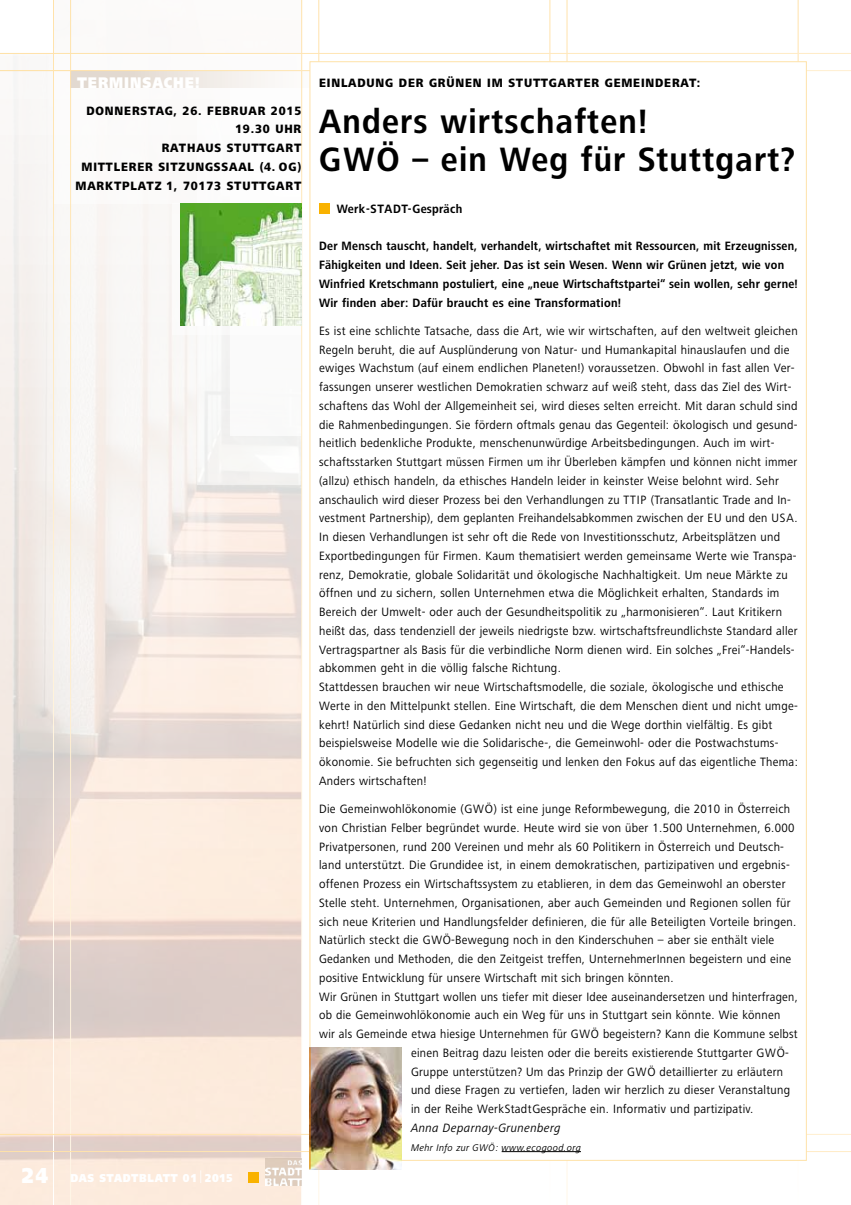
<style>
.page{position:relative;width:851px;height:1205px;background:#fff}
.page>*{position:absolute;margin:0;border:0;box-sizing:border-box;transform-origin:0 0}
.t1{font:700 35px/37.5px "Frutiger Next LT";letter-spacing:.04em;color:#000;scale:.9 1}
.t2{font:900 16px "Frutiger Next LT";letter-spacing:.07em;color:#fff;scale:.85 1}
.t3{font:12.5px/18.8px "Frutiger Next LT";letter-spacing:.025em;color:#000;scale:.95 1}
.t4{font:12.5px "Frutiger Next LT";letter-spacing:.025em;color:#000;scale:.94 1}
.t5{font:12.5px "Frutiger Next LT";letter-spacing:.025em;color:#000;scale:.93 1}
.t6{font:700 12.5px/18.8px "Frutiger Next LT";letter-spacing:.025em;color:#000;scale:.89 1}
.t7{font:800 12.5px/18.8px "Frutiger Next LT";letter-spacing:.075em;color:#000;text-align:right;scale:.9 1}
.t8{font:12.5px "Frutiger Next LT";letter-spacing:.025em;color:#000;scale:.92 1}
.t9{font:italic 12.5px "Frutiger Next LT";letter-spacing:.03em;color:#000;scale:.95 1}
.t10{font:700 12.5px "Frutiger Next LT";letter-spacing:.025em;color:#000;scale:.9 1}
.t11{font:900 11.88px "Frutiger Next LT";letter-spacing:.075em;color:#fff;scale:.85 1}
.t12{font:italic 10px "Frutiger Next LT";letter-spacing:.03em;color:#000;scale:.95 1}
.s1{font-size:22.5px}
.s2{font-weight:400;font-size:17.5px}
</style>
<div class="page">
<img style="left:0;top:0;width:301px;height:1205px">
<div style="left:248px;top:1172px;width:11px;height:10px;background:#f9b200"></div>
<div style="left:0;top:0;width:53px;height:53px;background:#fff"></div>
<div style="left:198px;top:112px;width:121px;height:373px;background:#fff"></div>
<div style="left:54px;top:54px;width:265px;height:149px;background:#fff"></div>
<div style="left:171px;top:203px;width:130px;height:132px;background:#fff"></div>
<svg style="left:71px;top:71px;width:238px;height:17px"></svg>
<hr style="left:301px;top:0;width:1px;height:1205px;background:#fff">
<hr style="left:70px;top:0;width:1px;height:1205px;background:#fff">
<hr style="left:53px;top:0;width:1px;height:1205px;background:#fff">
<hr style="left:0;top:70px;width:850px;height:1px;background:#fff">
<hr style="left:0;top:53px;width:850px;height:1px;background:#fff">
<hr style="left:0;top:1151px;width:850px;height:1px;background:#fff">
<hr style="left:0;top:1134px;width:850px;height:1px;background:#fff">
<div style="left:309px;top:61px;width:497px;height:1099px;background:#fff;border:1px solid #fee2a9"></div>
<img style="left:181px;top:203px;width:120px;height:122px">
<hr style="left:501px;top:1151px;width:80px;height:1px;background:#000">
<div style="left:319px;top:203px;width:11px;height:11px;background:#f9b200"></div>
<img style="left:310px;top:1047px;width:92px;height:122px">
<hr style="left:309px;top:1047px;width:1px;height:122px;background:#dd7602">
<img style="left:266px;top:1159px;width:35px;height:26px">
<p class="t2" style="left:77px;top:74px;width:145px">TERMINSACHE!</p>
<p class="t7" style="left:75px;top:101px;width:252px">DONNERSTAG, 26. FEBRUAR 2015<br>19.30 UHR<br>RATHAUS STUTTGART<br>MITTLERER SITZUNGSSAAL (4. OG)<br>MARKTPLATZ 1, 70173 STUTTGART</p>
<p class="t11" style="left:21px;top:1171px;width:68px"><span class="s1">24</span> DAS</p>
<p class="t11" style="left:99px;top:1171px;width:11px">STADT</p>
<p class="t11" style="left:139px;top:1171px;width:20px">BLATT</p>
<p class="t11" style="left:183px;top:1171px;width:60px">01 <span class="s2">l</span> 2015</p>
<p class="t7" style="left:319px;top:73px;width:425px">EINLADUNG DER GRÜNEN IM STUTTGARTER GEMEINDERAT:</p>
<h1 class="t1" style="left:319px;top:103px;width:530px">Anders wirtschaften!<br>GWÖ – ein Weg für Stuttgart?</h1>
<p class="t10" style="left:337px;top:202px;width:141px">Werk-STADT-Gespräch</p>
<p class="t6" style="left:319px;top:237px;width:539px">Der Mensch tauscht, handelt, verhandelt, wirtschaftet mit Ressourcen, mit Erzeugnissen, Fähigkeiten und Ideen. Seit jeher. Das ist sein Wesen. Wenn wir Grünen jetzt, wie von Winfried Kretschmann postuliert, eine „neue Wirtschaftstpartei“ sein wollen, sehr gerne!<br>Wir finden aber: Dafür braucht es eine Transformation!</p>
<p class="t3" style="left:319px;top:321px;width:505px">Es ist eine schlichte Tatsache, dass die Art, wie wir wirtschaften, auf den weltweit gleichen Regeln beruht, die auf Ausplünderung von Natur- und Humankapital hinauslaufen und die ewiges Wachstum (auf einem endlichen Planeten!) voraussetzen. Obwohl in fast allen Ver&shy;fassungen unserer westlichen Demokratien schwarz auf weiß steht, dass das Ziel des Wirt&shy;schaftens das Wohl der Allgemeinheit sei, wird dieses selten erreicht. Mit daran schuld sind die Rahmenbedingungen. Sie fördern oftmals genau das Gegenteil: ökologisch und gesund&shy;heitlich bedenkliche Produkte, menschenunwürdige Arbeitsbedingungen. Auch im wirt&shy;schaftsstarken Stuttgart müssen Firmen um ihr Überleben kämpfen und können nicht immer (allzu) ethisch handeln, da ethisches Handeln leider in keinster Weise belohnt wird. Sehr anschaulich wird dieser Prozess bei den Verhandlungen zu TTIP (Transatlantic Trade and In&shy;vestment Partnership), dem geplanten Freihandelsabkommen zwischen der EU und den USA.<br>In diesen Verhandlungen ist sehr oft die Rede von Investitionsschutz, Arbeitsplätzen und Exportbedingungen für Firmen. Kaum thematisiert werden gemeinsame Werte wie Transpa&shy;renz, Demokratie, globale Solidarität und ökologische Nachhaltigkeit. Um neue Märkte zu öffnen und zu sichern, sollen Unternehmen etwa die Möglichkeit erhalten, Standards im Bereich der Umwelt- oder auch der Gesundheitspolitik zu „harmonisieren“. Laut Kritikern heißt das, dass tendenziell der jeweils niedrigste bzw. wirtschaftsfreundlichste Standard aller Vertragspartner als Basis für die verbindliche Norm dienen wird. Ein solches „Frei“-Handels&shy;abkommen geht in die völlig falsche Richtung.<br>Stattdessen brauchen wir neue Wirtschaftsmodelle, die soziale, ökologische und ethische Werte in den Mittelpunkt stellen. Eine Wirtschaft, die dem Menschen dient und nicht umge&shy;kehrt! Natürlich sind diese Gedanken nicht neu und die Wege dorthin vielfältig. Es gibt beispielsweise Modelle wie die Solidarische-, die Gemeinwohl- oder die Postwachstums&shy;ökonomie. Sie befruchten sich gegenseitig und lenken den Fokus auf das eigentliche Thema:<br>Anders wirtschaften!</p>
<p class="t4" style="left:319px;top:802px;width:502px">Die Gemeinwohlökonomie (GWÖ) ist eine junge Reformbewegung, die 2010 in Österreich</p>
<p class="t4" style="left:319px;top:821px;width:507px">von Christian Felber begründet wurde. Heute wird sie von über 1.500 Unternehmen, 6.000</p>
<p class="t4" style="left:319px;top:839px;width:495px">Privatpersonen, rund 200 Vereinen und mehr als 60 Politikern in Österreich und Deutsch-</p>
<p class="t4" style="left:319px;top:858px;width:501px">land unterstützt. Die Grundidee ist, in einem demokratischen, partizipativen und ergebnis-</p>
<p class="t4" style="left:319px;top:877px;width:497px">offenen Prozess ein Wirtschaftssystem zu etablieren, in dem das Gemeinwohl an oberster</p>
<p class="t4" style="left:319px;top:896px;width:503px">Stelle steht. Unternehmen, Organisationen, aber auch Gemeinden und Regionen sollen für</p>
<p class="t4" style="left:319px;top:914px;width:509px">sich neue Kriterien und Handlungsfelder definieren, die für alle Beteiligten Vorteile bringen.</p>
<p class="t5" style="left:319px;top:933px;width:491px">Natürlich steckt die GWÖ-Bewegung noch in den Kinderschuhen – aber sie enthält viele</p>
<p class="t5" style="left:319px;top:952px;width:509px">Gedanken und Methoden, die den Zeitgeist treffen, UnternehmerInnen begeistern und eine</p>
<p class="t5" style="left:319px;top:971px;width:382px">positive Entwicklung für unsere Wirtschaft mit sich bringen könnten.</p>
<p class="t8" style="left:319px;top:989px;width:521px">Wir Grünen in Stuttgart wollen uns tiefer mit dieser Idee auseinandersetzen und hinterfragen,</p>
<p class="t5" style="left:319px;top:1008px;width:497px">ob die Gemeinwohlökonomie auch ein Weg für uns in Stuttgart sein könnte. Wie können</p>
<p class="t5" style="left:319px;top:1027px;width:516px">wir als Gemeinde etwa hiesige Unternehmen für GWÖ begeistern? Kann die Kommune selbst</p>
<p class="t5" style="left:411px;top:1046px;width:407px">einen Beitrag dazu leisten oder die bereits existierende Stuttgarter GWÖ-</p>
<p class="t5" style="left:411px;top:1064px;width:401px">Gruppe unterstützen? Um das Prinzip der GWÖ detaillierter zu erläutern</p>
<p class="t4" style="left:411px;top:1083px;width:404px">und diese Fragen zu vertiefen, laden wir herzlich zu dieser Veranstaltung</p>
<p class="t4" style="left:411px;top:1102px;width:366px">in der Reihe WerkStadtGespräche ein. Informativ und partizipativ.</p>
<p class="t9" style="left:411px;top:1121px;width:159px">Anna Deparnay-Grunenberg</p>
<p class="t12" style="left:411px;top:1142px;width:180px">Mehr Info zur GWÖ: www.ecogood.org</p>
</div>
